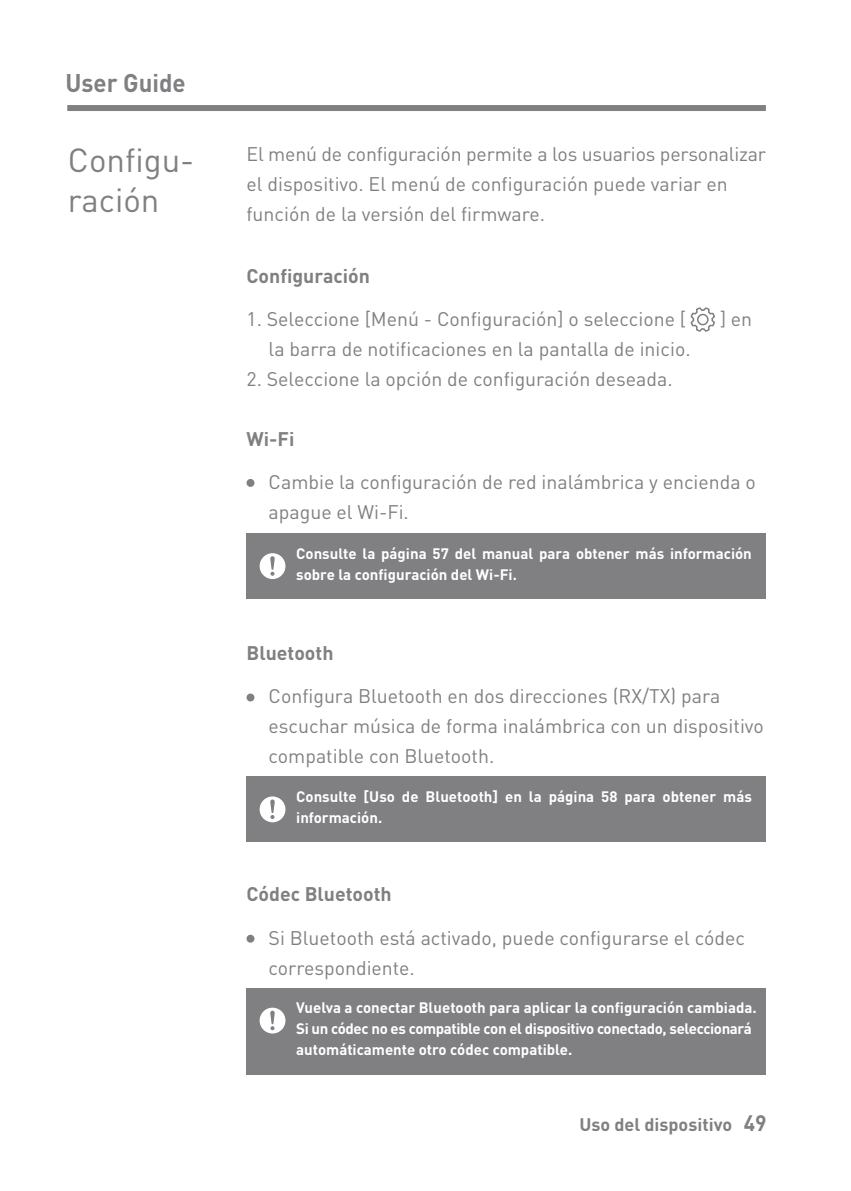
<style>
.page{position:relative;width:851px;height:1191px;background:#fff}
.page>*{position:absolute;margin:0;border:0;box-sizing:border-box;transform-origin:0 0}
.t1{font:33px/39.6px "DINOT";color:#808083}
.t2{font:700 25.2px "DINOT";color:#808083;scale:.95 1}
.t3{font:19.5px/30px "DINOT";color:#808083}
.t4{font:700 19.5px "DINOT";color:#808083}
.t5{font:700 18px "DINOT";color:#808083}
.t6{font:700 15px/21px "DINOT";color:#fff}
.s1{font-size:22.2px}
</style>
<div class="page">
<div style="left:67px;top:105px;width:698px;height:6px;background:#808083"></div>
<div style="left:246px;top:479px;width:8px;height:8px;background:#808083;border-radius:50%"></div>
<div style="left:246px;top:934px;width:8px;height:8px;background:#808083;border-radius:50%"></div>
<div style="left:246px;top:533px;width:519px;height:66px;background:#808083"></div>
<svg style="left:259px;top:553px;width:26px;height:26px"></svg>
<div style="left:246px;top:988px;width:519px;height:86px;background:#808083"></div>
<svg style="left:259px;top:1007px;width:26px;height:26px"></svg>
<div style="left:246px;top:693px;width:8px;height:8px;background:#808083;border-radius:50%"></div>
<div style="left:246px;top:776px;width:519px;height:66px;background:#808083"></div>
<svg style="left:259px;top:796px;width:26px;height:26px"></svg>
<svg style="left:690px;top:307px;width:25px;height:25px"></svg>
<p class="t2" style="left:65px;top:66px;width:128px">User Guide</p>
<p class="t1" style="left:68px;top:140px;width:128px">Configu&shy;ración</p>
<p class="t3" style="left:246px;top:139px;width:521px">El menú de configuración permite a los usuarios personalizar el dispositivo. El menú de configuración puede variar en función de la versión del firmware.</p>
<p class="t4" style="left:246px;top:263px;width:125px">Configuración</p>
<p class="t3" style="left:246px;top:303px;width:441px">1. Seleccione [Menú - Configuración] o seleccione [</p>
<p class="t3" style="left:719px;top:303px;width:34px">] en</p>
<p class="t3" style="left:268px;top:333px;width:423px">la barra de notificaciones en la pantalla de inicio.</p>
<p class="t3" style="left:246px;top:363px;width:427px">2. Seleccione la opción de configuración deseada.</p>
<p class="t4" style="left:246px;top:426px;width:49px">Wi-Fi</p>
<p class="t3" style="left:268px;top:466px;width:488px">Cambie la configuración de red inalámbrica y encienda o apague el Wi-Fi.</p>
<p class="t6" style="left:296px;top:542px;width:457px">Consulte la página 57 del manual para obtener más información sobre la configuración del Wi-Fi.</p>
<p class="t4" style="left:246px;top:640px;width:89px">Bluetooth</p>
<p class="t3" style="left:268px;top:681px;width:496px">Configura Bluetooth en dos direcciones (RX/TX) para escuchar música de forma inalámbrica con un dispositivo compatible con Bluetooth.</p>
<p class="t6" style="left:296px;top:785px;width:457px">Consulte [Uso de Bluetooth] en la página 58 para obtener más información.</p>
<p class="t4" style="left:246px;top:881px;width:147px">Códec Bluetooth</p>
<p class="t3" style="left:268px;top:922px;width:478px">Si Bluetooth está activado, puede configurarse el códec correspondiente.</p>
<p class="t6" style="left:296px;top:997px;width:462px">Vuelva a conectar Bluetooth para aplicar la configuración cambiada.<br>Si un códec no es compatible con el dispositivo conectado, seleccionará automáticamente otro códec compatible.</p>
<p class="t5" style="left:579px;top:1112px;width:188px">Uso del dispositivo <span class="s1">49</span></p>
</div>
